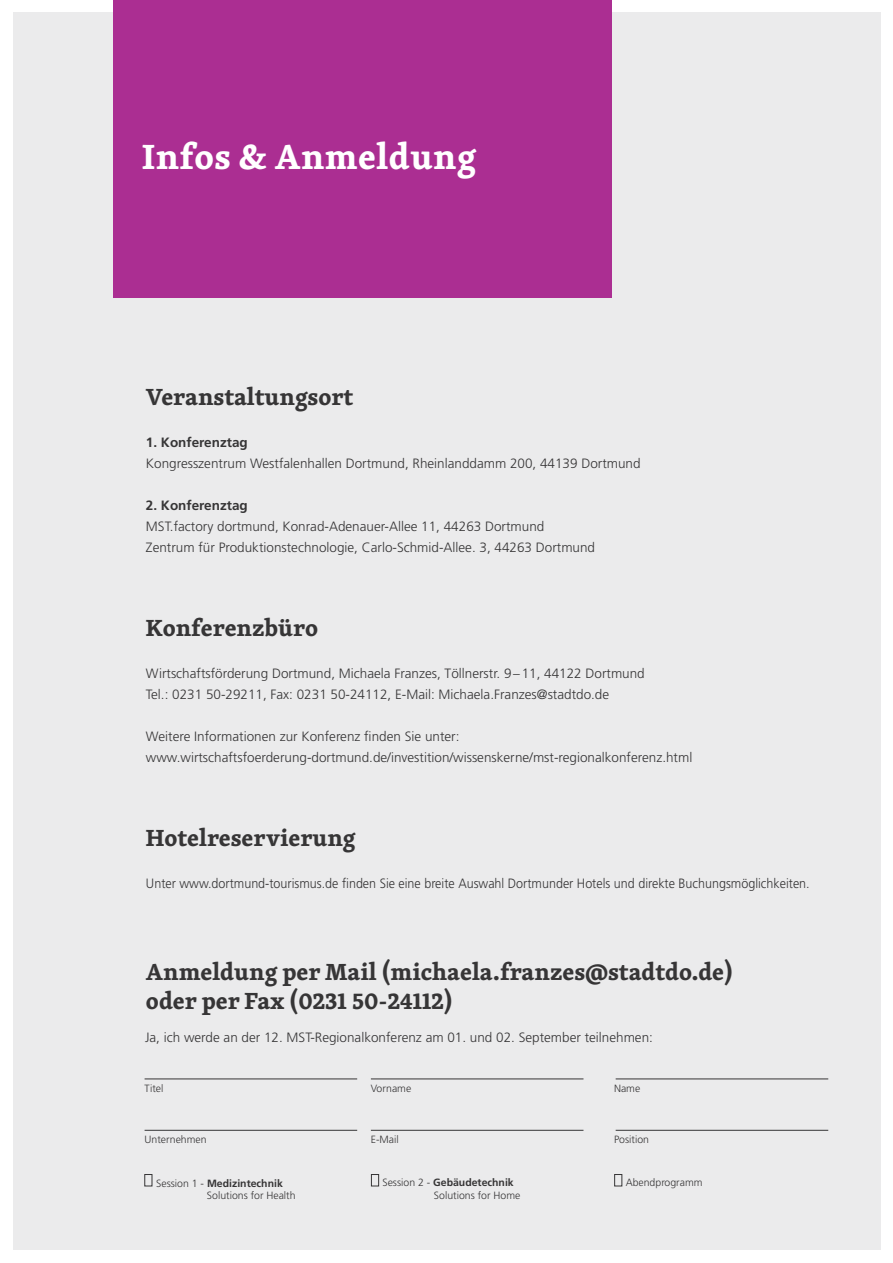
<style>
.page{position:relative;width:893px;height:1263px;background:#fff}
.page>*{position:absolute;margin:0;border:0;box-sizing:border-box;transform-origin:0 0}
.t1{font:700 36px "Skolar Latin";letter-spacing:.015em;color:#fff}
.t2{font:700 24px/28.8px "Skolar Latin";color:#363536}
.t3{font:300 13.5px/21px "Frutiger LT";color:#363536}
.t4{font:300 13.5px "Frutiger LT";color:#363536;scale:.93 1}
.t5{font:700 13.5px "Frutiger LT";color:#363536}
.t6{font:300 10.5px/12.6px "Frutiger LT";color:#363536}
.s1{font-weight:700}
</style>
<div class="page">
<div style="left:13px;top:13px;width:867px;height:1237px;background:#ebebec"></div>
<div style="left:113px;top:0;width:498px;height:298px;background:#ab2e92"></div>
<hr style="left:145px;top:1079px;width:212px;height:1px;background:#363536">
<hr style="left:145px;top:1130px;width:212px;height:1px;background:#363536">
<hr style="left:371px;top:1079px;width:212px;height:1px;background:#363536">
<hr style="left:371px;top:1130px;width:212px;height:1px;background:#363536">
<hr style="left:616px;top:1079px;width:212px;height:1px;background:#363536">
<hr style="left:616px;top:1130px;width:212px;height:1px;background:#363536">
<div style="left:371px;top:1174px;width:8px;height:12px;border:1px solid #363536"></div>
<div style="left:614px;top:1174px;width:8px;height:12px;border:1px solid #363536"></div>
<h1 class="t1" style="left:142px;top:128px;width:336px">Infos &amp; Anmeldung</h1>
<h2 class="t2" style="left:146px;top:381px;width:209px">Veranstaltungsort</h2>
<p class="t5" style="left:146px;top:434px;width:103px">1. Konferenztag</p>
<p class="t3" style="left:146px;top:453px;width:496px">Kongresszentrum Westfalenhallen Dortmund, Rheinlanddamm 200, 44139 Dortmund</p>
<p class="t5" style="left:146px;top:497px;width:103px">2. Konferenztag</p>
<p class="t3" style="left:146px;top:516px;width:451px">MST.factory dortmund, Konrad-Adenauer-Allee 11, 44263 Dortmund<br>Zentrum für Produktionstechnologie, Carlo-Schmid-Allee. 3, 44263 Dortmund</p>
<h2 class="t2" style="left:146px;top:612px;width:174px">Konferenzbüro</h2>
<p class="t3" style="left:146px;top:663px;width:500px">Wirtschaftsförderung Dortmund, Michaela Franzes, Töllnerstr. 9–11, 44122 Dortmund<br>Tel.: 0231 50-29211, Fax: 0231 50-24112, E-Mail: Michaela.Franzes@stadtdo.de</p>
<p class="t3" style="left:146px;top:726px;width:548px">Weitere Informationen zur Konferenz finden Sie unter: www.wirtschaftsfoerderung-dortmund.de/investition/wissenskerne/mst-regionalkonferenz.html</p>
<h2 class="t2" style="left:146px;top:822px;width:211px">Hotelreservierung</h2>
<p class="t4" style="left:146px;top:876px;width:715px">Unter www.dortmund-tourismus.de finden Sie eine breite Auswahl Dortmunder Hotels und direkte Buchungsmöglichkeiten.</p>
<h2 class="t2" style="left:146px;top:956px;width:589px">Anmeldung per Mail (michaela.franzes@stadtdo.de) oder per Fax (0231 50-24112)</h2>
<p class="t3" style="left:145px;top:1026px;width:509px">Ja, ich werde an der 12. MST-Regionalkonferenz am 01. und 02. September teilnehmen:</p>
<p class="t6" style="left:145px;top:1082px;width:20px">Titel</p>
<p class="t6" style="left:371px;top:1082px;width:42px">Vorname</p>
<p class="t6" style="left:614px;top:1082px;width:28px">Name</p>
<p class="t6" style="left:145px;top:1134px;width:64px">Unternehmen</p>
<p class="t6" style="left:371px;top:1133px;width:29px">E-Mail</p>
<p class="t6" style="left:614px;top:1133px;width:37px">Position</p>
<p class="t6" style="left:207px;top:1177px;width:90px;text-indent:-51px">Session 1 - <span class="s1">Medizintechnik<br></span>Solutions for Health</p>
<p class="t6" style="left:434px;top:1177px;width:88px;text-indent:-51px">Session 2 - <span class="s1">Gebäudetechnik<br></span>Solutions for Home</p>
<p class="t6" style="left:626px;top:1177px;width:78px">Abendprogramm</p>
</div>
